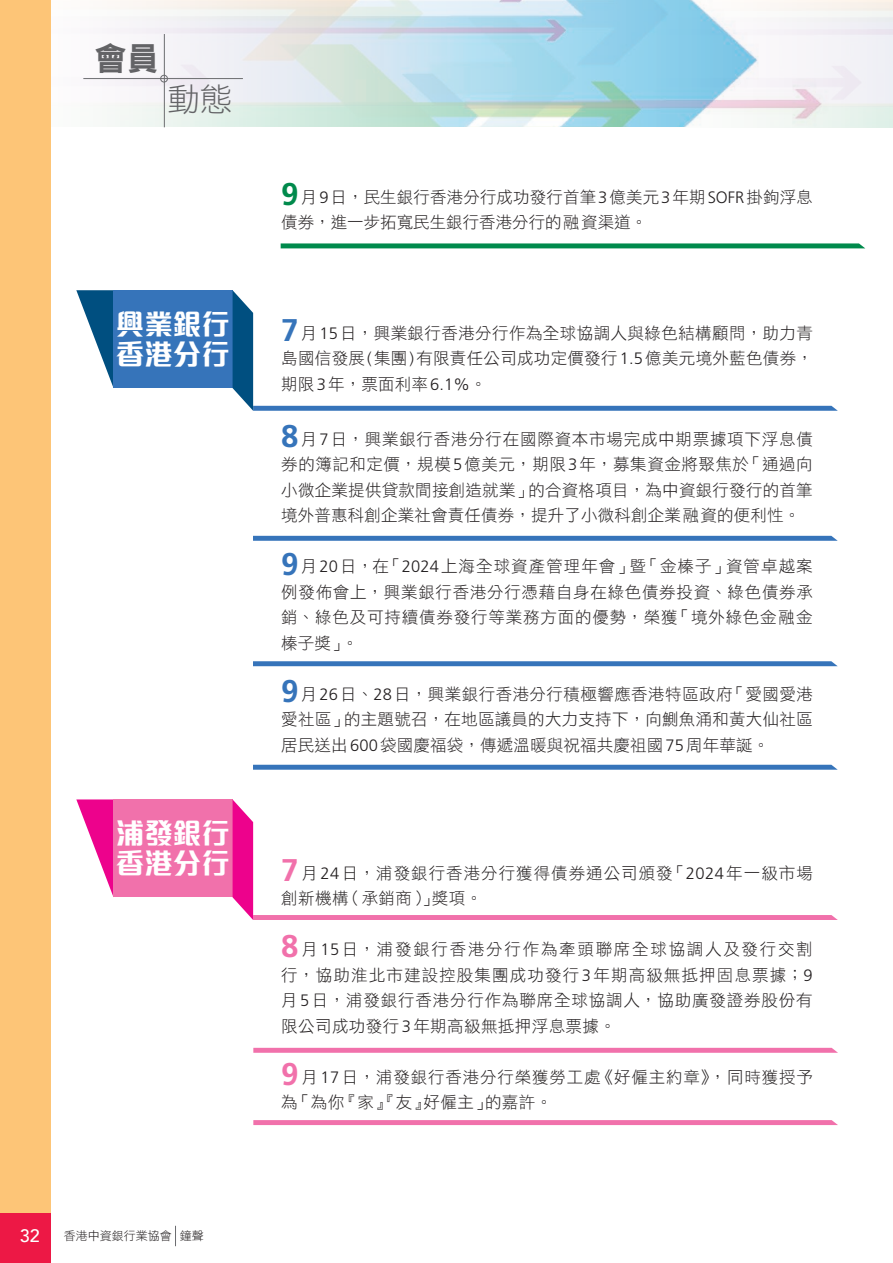
<style>
.page{position:relative;width:893px;height:1263px;background:#fff}
.page>*{position:absolute;margin:0;border:0;box-sizing:border-box;transform-origin:0 0}
.t1{font:32.55px "DF Hei HK W9";color:#636366}
.t2{font:32.55px "DF Hei HK W3";color:#636366}
.t3{font:800 28.5px/30px "M Elle HK";color:#fff}
.t4{font:500 18px "Avenir";color:#fff}
.會員動態TEXT{font:16.5px/25.5px "DF Hei HK W3";letter-spacing:.02em;color:#231f20;text-align:justify}
.會員動態TEXT-2{font:16.5px/25.5px "DF Hei HK W3";letter-spacing:.05em;color:#231f20}
.會員動態TEXT-3{font:16.5px/25.5px "DF Hei HK W3";letter-spacing:.06em;color:#231f20}
.t5{font:12px "DF Li Hei HK W3";color:#231f20}
.s1{font-family:"Frutiger LT Std";font-weight:700;font-size:31.35px;color:#008a4c}
.s2{font-family:"Frutiger LT Std";font-weight:300}
.s3{font-family:"bank fs 3"}
.s4{font-family:"Frutiger LT Std";font-weight:700;font-size:31.35px;color:#3674ba}
.s5{font-family:"Frutiger LT Std";font-weight:700;font-size:31.35px;color:#f171ab}
</style>
<div class="page">
<img style="left:83px;top:0;width:555px;height:126px">
<img style="left:638px;top:0;width:255px;height:128px">
<hr style="left:164px;top:34px;width:1px;height:93px;background:#6c6d70">
<hr style="left:83px;top:78px;width:160px;height:1px;background:#6c6d70">
<div style="left:160px;top:75px;width:8px;height:7px;border:1px solid #6c6d70;border-radius:50%"></div>
<div style="left:0;top:0;width:51px;height:1263px;background:#fdc577"></div>
<div style="left:0;top:1213px;width:51px;height:50px;background:#ed1845"></div>
<svg style="left:175px;top:1226px;width:1px;height:20px"></svg>
<svg style="left:76px;top:799px;width:38px;height:98px"></svg>
<div style="left:114px;top:799px;width:119px;height:98px;background:#f171ab"></div>
<svg style="left:233px;top:800px;width:605px;height:120px"></svg>
<svg style="left:76px;top:290px;width:38px;height:98px"></svg>
<div style="left:114px;top:290px;width:119px;height:98px;background:#3674ba"></div>
<svg style="left:233px;top:290px;width:605px;height:121px"></svg>
<svg style="left:253px;top:1048px;width:585px;height:5px;background:#f177af"></svg>
<svg style="left:253px;top:1120px;width:585px;height:5px;background:#f174ad"></svg>
<svg style="left:253px;top:661px;width:585px;height:5px;background:#417cbe"></svg>
<svg style="left:253px;top:536px;width:585px;height:5px;background:#3f7abd"></svg>
<svg style="left:253px;top:765px;width:585px;height:5px;background:#427cbe"></svg>
<svg style="left:281px;top:243px;width:584px;height:5px;background:#18955d"></svg>
<p class="t1" style="left:94px;top:41px;width:67px">會員</p>
<p class="t2" style="left:167px;top:82px;width:67px">動態</p>
<p class="t3" style="left:116px;top:307px;width:115px">興業銀行香港分行</p>
<p class="t3" style="left:116px;top:816px;width:115px">浦發銀行香港分行</p>
<p class="t4" style="left:20px;top:1220px;width:22px">32</p>
<p class="t5" style="left:64px;top:1229px;width:141px">香港中資銀行業協會 鐘聲</p>
<p class="會員動態TEXT" style="left:281px;top:184px;width:533px"><span class="s1">9</span>月<span class="s2">9</span>日，民生銀行香港分行成功發行首筆<span class="s2">3</span>億美元<span class="s2">3</span>年期<span class="s2">SOFR</span>掛鉤浮息債券，進一步拓寬民生銀行香港分行的<span class="s3">A</span>資渠道。</p>
<p class="會員動態TEXT" style="left:281px;top:320px;width:533px"><span class="s4">7</span>月<span class="s2">15</span>日，興業銀行香港分行作為全球協調人與綠色結構顧問，助力青島國信發展<span class="s2">(</span>集團<span class="s2">)</span>有限責任公司成功定價發行<span class="s2">1.5</span>億美元境外藍色債券，期限<span class="s2">3</span>年，票面利率<span class="s2">6.1%</span>。</p>
<p class="會員動態TEXT" style="left:281px;top:426px;width:533px"><span class="s4">8</span>月<span class="s2">7</span>日，興業銀行香港分行在國際資本市場完成中期票據項下浮息債券的簿記和定價，規模<span class="s2">5</span>億美元，期限<span class="s2">3</span>年，募集資金將聚焦於「通過向小微企業提供貸款間接創造就業」的合資格項目，為中資銀行發行的首筆境外普惠科創企業社會責任債券，提升了小微科創企業<span class="s3">A</span>資的便利性。</p>
<p class="會員動態TEXT" style="left:281px;top:553px;width:533px"><span class="s4">9</span>月<span class="s2">20</span>日，在「<span class="s2">2024</span>上海全球資產管理年會」暨「金榛子」資管卓越案例發佈會上，興業銀行香港分行憑藉自身在綠色債券投資、綠色債券承銷、綠色及可持續債券發行等業務方面的優勢，榮獲「境外綠色金<span class="s3">A</span>金榛子獎」。</p>
<p class="會員動態TEXT" style="left:281px;top:681px;width:533px"><span class="s4">9</span>月<span class="s2">26</span>日、<span class="s2">28</span>日，興業銀行香港分行積極響應香港特區政府「愛國愛港愛社區」的主題號召，在地區議員的大力支持下，向鰂魚涌和黃大仙社區居民送出<span class="s2">600</span>袋國慶福袋，傳遞溫暖與祝福共慶祖國<span class="s2">75</span>周年華誕。</p>
<p class="會員動態TEXT-3" style="left:281px;top:859px;width:533px"><span class="s5">7</span> 月<span class="s2">24</span>日，浦發銀行香港分行獲得債券通公司頒發「<span class="s2">2024</span>年一級市場創新機構（承銷商）」獎項。</p>
<p class="會員動態TEXT" style="left:281px;top:936px;width:533px"><span class="s5">8</span>月<span class="s2">15</span>日，浦發銀行香港分行作為牽頭聯席全球協調人及發行交割行，協助淮北市建設控股集團成功發行<span class="s2">3</span>年期高級無抵押固息票據；<span class="s2">9</span>月<span class="s2">5</span>日，浦發銀行香港分行作為聯席全球協調人，協助廣發證券股份有限公司成功發行<span class="s2">3</span>年期高級無抵押浮息票據。</p>
<p class="會員動態TEXT-2" style="left:281px;top:1063px;width:533px"><span class="s5">9</span> 月<span class="s2">17</span>日，浦發銀行香港分行榮獲勞工處《好僱主約章》，同時獲授予為「為你『家』『友』好僱主」的嘉許。</p>
</div>
